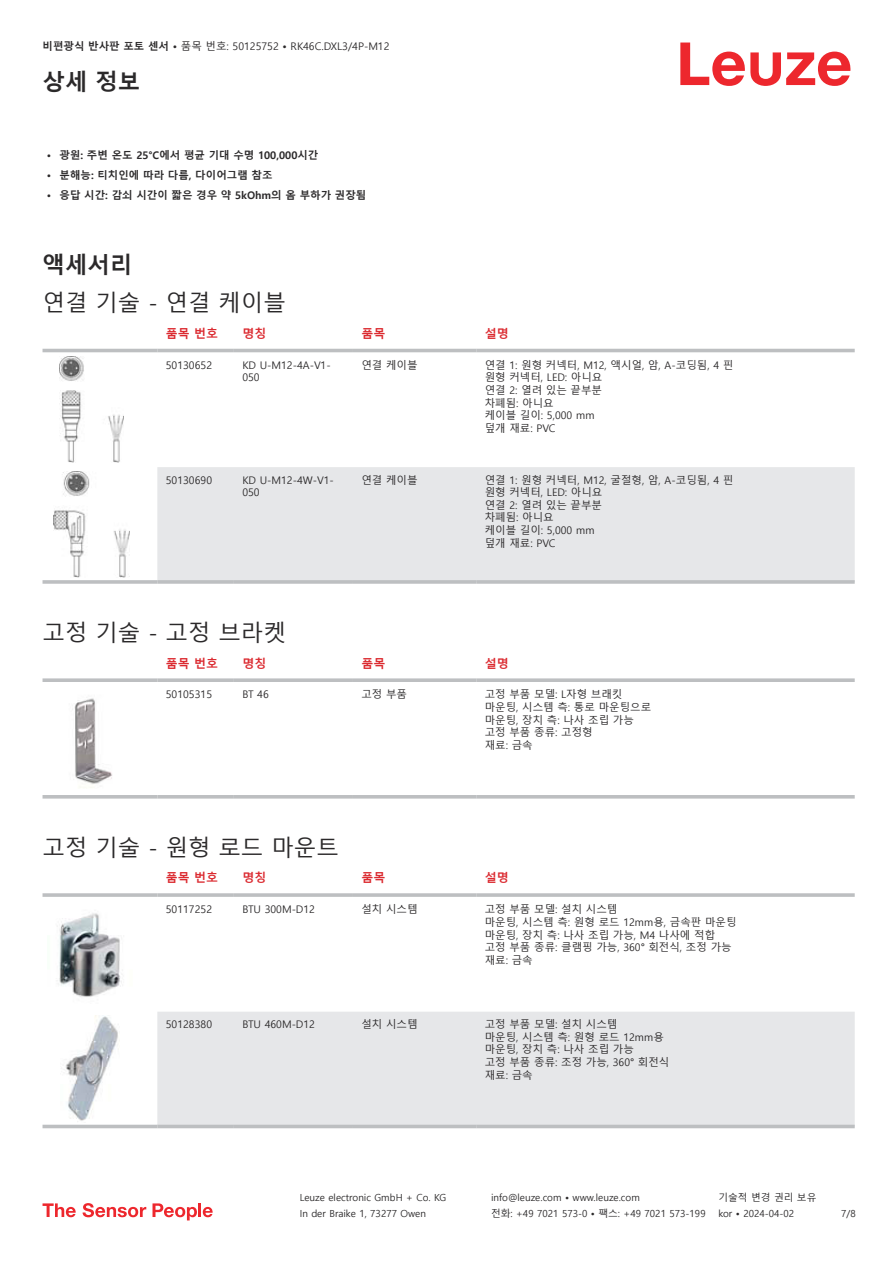
<style>
.page{position:relative;width:893px;height:1263px;background:#fff}
.page>*{position:absolute;margin:0;border:0;box-sizing:border-box;transform-origin:0 0}
.t1{font:22.5px "Malgun Gothic";color:#2b292a}
.t2{font:700 22.5px "Malgun Gothic";color:#2b292a}
.t3{font:700 12px "Malgun Gothic";color:#db2a30}
.t4{font:10.5px/12.6px "Malgun Gothic";color:#2b292a}
.t5{font:700 10.5px "Malgun Gothic";color:#2b292a}
.t6{font:9.75px "Malgun Gothic";color:#2b292a}
.s1{font-weight:700}
</style>
<div class="page">
<svg style="left:680px;top:43px;width:170px;height:43px"></svg>
<svg style="left:43px;top:348px;width:812px;height:229px"></svg>
<div style="left:157px;top:467px;width:698px;height:113px;background:#e6e7e9"></div>
<hr style="left:43px;top:349px;width:114px;height:3px;background:#bdbfc1">
<hr style="left:157px;top:349px;width:77px;height:3px;background:#bdbfc1">
<hr style="left:234px;top:349px;width:119px;height:3px;background:#bdbfc1">
<hr style="left:353px;top:349px;width:123px;height:3px;background:#bdbfc1">
<hr style="left:476px;top:349px;width:379px;height:3px;background:#bdbfc1">
<hr style="left:43px;top:580px;width:114px;height:4px;background:#bdbfc1">
<hr style="left:157px;top:580px;width:77px;height:4px;background:#bdbfc1">
<svg style="left:234px;top:580px;width:119px;height:4px"></svg>
<svg style="left:353px;top:580px;width:123px;height:4px"></svg>
<hr style="left:476px;top:580px;width:379px;height:4px;background:#bdbfc1">
<img style="left:59px;top:357px;width:65px;height:106px">
<img style="left:54px;top:471px;width:75px;height:107px">
<svg style="left:43px;top:798px;width:812px;height:1px"></svg>
<svg style="left:43px;top:678px;width:114px;height:4px"></svg>
<svg style="left:157px;top:678px;width:77px;height:4px"></svg>
<svg style="left:234px;top:678px;width:119px;height:4px"></svg>
<svg style="left:353px;top:678px;width:123px;height:4px"></svg>
<svg style="left:476px;top:678px;width:379px;height:4px;background:#c3c5c7"></svg>
<hr style="left:43px;top:795px;width:114px;height:3px;background:#bdbfc1">
<hr style="left:157px;top:795px;width:77px;height:3px;background:#bdbfc1">
<hr style="left:234px;top:795px;width:119px;height:3px;background:#bdbfc1">
<hr style="left:353px;top:795px;width:123px;height:3px;background:#bdbfc1">
<hr style="left:476px;top:795px;width:379px;height:3px;background:#bdbfc1">
<img style="left:74px;top:698px;width:38px;height:90px">
<svg style="left:43px;top:1015px;width:812px;height:114px"></svg>
<div style="left:157px;top:1012px;width:698px;height:113px;background:#e6e7e9"></div>
<svg style="left:43px;top:893px;width:114px;height:4px"></svg>
<hr style="left:157px;top:893px;width:77px;height:4px;background:#c6c8c9">
<svg style="left:234px;top:893px;width:119px;height:4px"></svg>
<svg style="left:353px;top:893px;width:123px;height:4px"></svg>
<hr style="left:476px;top:893px;width:379px;height:4px;background:#c6c8c9">
<hr style="left:43px;top:1125px;width:114px;height:3px;background:#bdbfc1">
<hr style="left:157px;top:1125px;width:77px;height:3px;background:#bdbfc1">
<hr style="left:234px;top:1125px;width:119px;height:3px;background:#bdbfc1">
<hr style="left:353px;top:1125px;width:123px;height:3px;background:#bdbfc1">
<hr style="left:476px;top:1125px;width:379px;height:3px;background:#bdbfc1">
<img style="left:57px;top:913px;width:65px;height:84px">
<img style="left:60px;top:1016px;width:63px;height:106px">
<svg style="left:43px;top:1203px;width:33px;height:14px"></svg>
<svg style="left:83px;top:1203px;width:63px;height:14px"></svg>
<svg style="left:153px;top:1203px;width:44px;height:17px"></svg>
<hr style="left:198px;top:1203px;width:3px;height:14px;background:#ed272d">
<svg style="left:203px;top:1207px;width:10px;height:10px"></svg>
<p class="t4" style="left:43px;top:40px;width:349px"><span class="s1">비편광식 반사판 포토 센서 •</span> 품목 번호: 50125752 <span class="s1">•</span> RK46C.DXL3/4P-M12</p>
<h1 class="t2" style="left:43px;top:69px;width:99px">상세 정보</h1>
<p class="t5" style="left:47px;top:148px;width:273px">• 광원: 주변 온도 25°C에서 평균 기대 수명 100,000시간</p>
<p class="t5" style="left:47px;top:169px;width:227px">• 분해능: 티치인에 따라 다름, 다이어그램 참조</p>
<p class="t5" style="left:47px;top:189px;width:321px">• 응답 시간: 감쇠 시간이 짧은 경우 약 5kOhm의 옴 부하가 권장됨</p>
<h1 class="t2" style="left:43px;top:251px;width:91px">액세서리</h1>
<h1 class="t1" style="left:43px;top:290px;width:245px">연결 기술 - 연결 케이블</h1>
<p class="t3" style="left:166px;top:326px;width:54px">품목 번호</p>
<p class="t3" style="left:242px;top:326px;width:25px">명칭</p>
<p class="t3" style="left:361px;top:326px;width:25px">품목</p>
<p class="t3" style="left:485px;top:326px;width:25px">설명</p>
<p class="t4" style="left:166px;top:359px;width:48px">50130652</p>
<p class="t4" style="left:242px;top:359px;width:90px">KD U-M12-4A-V1-<br>050</p>
<p class="t4" style="left:361px;top:359px;width:58px">연결 케이블</p>
<p class="t4" style="left:485px;top:359px;width:250px">연결 1: 원형 커넥터, M12, 액시얼, 암, A-코딩됨, 4 핀 원형 커넥터, LED: 아니요<br>연결 2: 열려 있는 끝부분<br>차폐됨: 아니요<br>케이블 길이: 5,000 mm<br>덮개 재료: PVC</p>
<p class="t4" style="left:166px;top:474px;width:48px">50130690</p>
<p class="t4" style="left:242px;top:474px;width:93px">KD U-M12-4W-V1-<br>050</p>
<p class="t4" style="left:361px;top:474px;width:58px">연결 케이블</p>
<p class="t4" style="left:485px;top:474px;width:250px">연결 1: 원형 커넥터, M12, 굴절형, 암, A-코딩됨, 4 핀 원형 커넥터, LED: 아니요<br>연결 2: 열려 있는 끝부분<br>차폐됨: 아니요<br>케이블 길이: 5,000 mm<br>덮개 재료: PVC</p>
<h1 class="t1" style="left:43px;top:620px;width:245px">고정 기술 - 고정 브라켓</h1>
<p class="t3" style="left:166px;top:656px;width:54px">품목 번호</p>
<p class="t3" style="left:242px;top:656px;width:25px">명칭</p>
<p class="t3" style="left:361px;top:656px;width:25px">품목</p>
<p class="t3" style="left:485px;top:656px;width:25px">설명</p>
<p class="t4" style="left:166px;top:688px;width:48px">50105315</p>
<p class="t4" style="left:242px;top:688px;width:28px">BT 46</p>
<p class="t4" style="left:361px;top:688px;width:47px">고정 부품</p>
<p class="t4" style="left:485px;top:688px;width:168px">고정 부품 모델: L자형 브래킷 마운팅, 시스템 측: 통로 마운팅으로 마운팅, 장치 측: 나사 조립 가능 고정 부품 종류: 고정형<br>재료: 금속</p>
<h1 class="t1" style="left:43px;top:835px;width:298px">고정 기술 - 원형 로드 마운트</h1>
<p class="t3" style="left:166px;top:871px;width:54px">품목 번호</p>
<p class="t3" style="left:242px;top:871px;width:25px">명칭</p>
<p class="t3" style="left:361px;top:871px;width:25px">품목</p>
<p class="t3" style="left:485px;top:871px;width:25px">설명</p>
<p class="t4" style="left:166px;top:903px;width:48px">50117252</p>
<p class="t4" style="left:242px;top:903px;width:74px">BTU 300M-D12</p>
<p class="t4" style="left:361px;top:903px;width:58px">설치 시스템</p>
<p class="t4" style="left:485px;top:903px;width:253px">고정 부품 모델: 설치 시스템<br>마운팅, 시스템 측: 원형 로드 12mm용, 금속판 마운팅 마운팅, 장치 측: 나사 조립 가능, M4 나사에 적합 고정 부품 종류: 클램핑 가능, 360° 회전식, 조정 가능 재료: 금속</p>
<p class="t4" style="left:166px;top:1018px;width:48px">50128380</p>
<p class="t4" style="left:242px;top:1018px;width:74px">BTU 460M-D12</p>
<p class="t4" style="left:361px;top:1018px;width:58px">설치 시스템</p>
<p class="t4" style="left:485px;top:1018px;width:186px">고정 부품 모델: 설치 시스템<br>마운팅, 시스템 측: 원형 로드 12mm용 마운팅, 장치 측: 나사 조립 가능<br>고정 부품 종류: 조정 가능, 360° 회전식 재료: 금속</p>
<p class="t6" style="left:300px;top:1192px;width:148px">Leuze electronic GmbH + Co. KG</p>
<p class="t6" style="left:491px;top:1192px;width:150px">info@leuze.com • www.leuze.com</p>
<p class="t6" style="left:718px;top:1192px;width:100px">기술적 변경 권리 보유</p>
<p class="t6" style="left:300px;top:1208px;width:128px">In der Braike 1, 73277 Owen</p>
<p class="t6" style="left:491px;top:1208px;width:216px">전화: +49 7021 573-0 • 팩스: +49 7021 573-199</p>
<p class="t6" style="left:718px;top:1208px;width:77px">kor • 2024-04-02</p>
<p class="t6" style="left:841px;top:1208px;width:16px">7/8</p>
</div>
